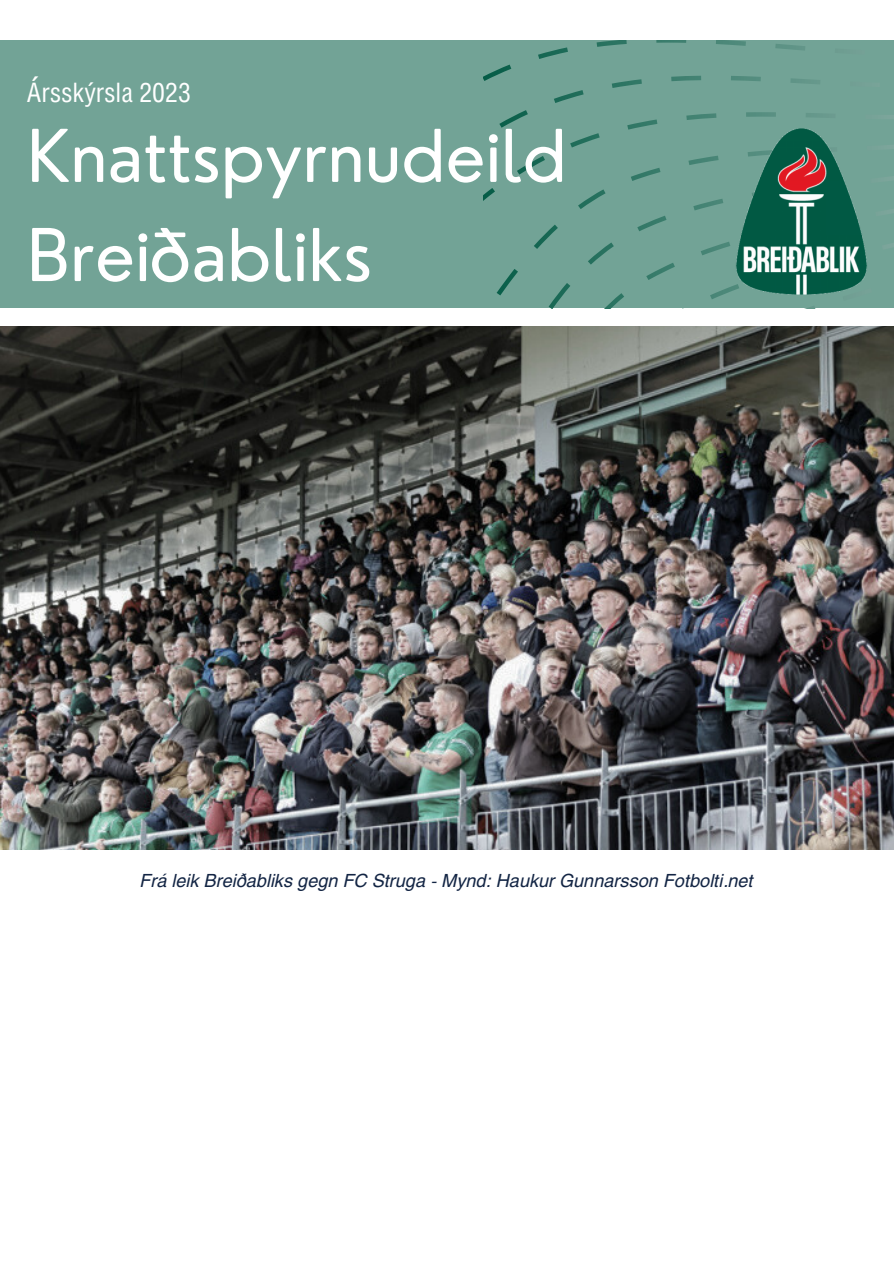
<style>
.page{position:relative;width:894px;height:1263px;background:#fff}
.page>*{position:absolute;margin:0;border:0;box-sizing:border-box;transform-origin:0 0}
.t1{font:70.8px/99.1px "Nourd";color:#fff}
.t2{font:26.85px "Helios Cond";color:#fff}
.t3{font:italic 18px "Helios";color:#132544}
</style>
<div class="page">
<div style="left:0;top:40px;width:893px;height:268px;background:#72a396"></div>
<svg style="left:483px;top:40px;width:410px;height:268px"></svg>
<img style="left:715px;top:125px;width:172px;height:173px">
<img style="left:0;top:326px;width:893px;height:523px">
<p class="t2" style="left:27px;top:76px;width:165px">Ársskýrsla 2023</p>
<p class="t1" style="left:27px;top:106px;width:541px">Knattspyrnudeild<br>Breiðabliks</p>
<p class="t3" style="left:140px;top:869px;width:614px">Frá leik Breiðabliks gegn FC Struga - Mynd: Haukur Gunnarsson Fotbolti.net</p>
</div>
